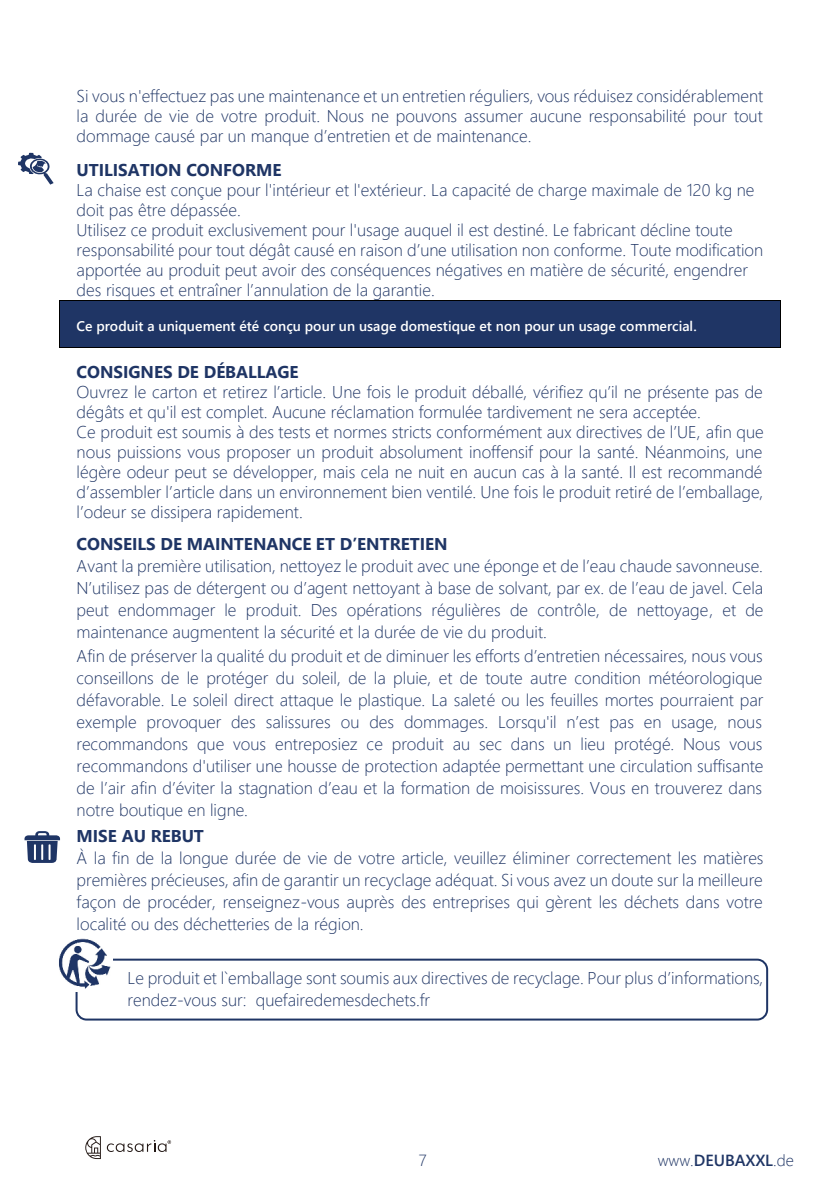
<style>
.page{position:relative;width:840px;height:1191px;background:#fff}
.page>*{position:absolute;margin:0;border:0;box-sizing:border-box;transform-origin:0 0}
.t1{font:300 17px/22px "Segoe UI";color:#1f3565;text-align:justify}
.t2{font:700 17px "Segoe UI";color:#1f3565}
.t3{font:600 16px "Segoe UI";color:#1f3565}
.t4{font:300 16px "Segoe UI";color:#1f3565}
.t5{font:600 14px "Segoe UI";color:#fff}
.s1{font-weight:300}
</style>
<div class="page">
<div style="left:76px;top:958px;width:692px;height:62px;border:2px solid #1f3565;border-radius:10px"></div>
<div style="left:60px;top:301px;width:720px;height:46px;background:#1f3565"></div>
<hr style="left:60px;top:300px;width:720px;height:1px;background:#000">
<hr style="left:60px;top:347px;width:720px;height:1px;background:#000">
<hr style="left:59px;top:301px;width:1px;height:46px;background:#000">
<hr style="left:780px;top:301px;width:1px;height:46px;background:#000">
<svg style="left:24px;top:831px;width:36px;height:32px"></svg>
<svg style="left:18px;top:153px;width:36px;height:32px"></svg>
<img style="left:59px;top:938px;width:53px;height:53px">
<svg style="left:85px;top:1136px;width:16px;height:23px"></svg>
<svg style="left:107px;top:1140px;width:64px;height:12px"></svg>
<p class="t1" style="left:77px;top:84px;width:688px;line-height:20px">Si vous n'effectuez pas une maintenance et un entretien réguliers, vous réduisez considérablement la durée de vie de votre produit. Nous ne pouvons assumer aucune responsabilité pour tout dommage causé par un manque d’entretien et de maintenance.</p>
<p class="t2" style="left:77px;top:154px;width:206px">UTILISATION CONFORME</p>
<p class="t1" style="left:76px;top:178px;width:688px;line-height:20px;text-align:left">La chaise est conçue pour l'intérieur et l'extérieur. La capacité de charge maximale de 120 kg ne doit pas être dépassée.<br>Utilisez ce produit exclusivement pour l'usage auquel il est destiné. Le fabricant décline toute responsabilité pour tout dégât causé en raison d’une utilisation non conforme. Toute modification apportée au produit peut avoir des conséquences négatives en matière de sécurité, engendrer des risques et entraîner l’annulation de la garantie.</p>
<p class="t5" style="left:77px;top:313px;width:621px">Ce produit a uniquement été conçu pour un usage domestique et non pour un usage commercial.</p>
<p class="t2" style="left:77px;top:356px;width:223px">CONSIGNES DE DÉBALLAGE</p>
<p class="t1" style="left:77px;top:381px;width:688px;line-height:20px;text-align:left">Ouvrez le carton et retirez l’article. Une fois le produit déballé, vérifiez qu’il ne présente pas de dégâts et qu'il est complet. Aucune réclamation formulée tardivement ne sera acceptée.<br>Ce produit est soumis à des tests et normes stricts conformément aux directives de l’UE, afin que nous puissions vous proposer un produit absolument inoffensif pour la santé. Néanmoins, une légère odeur peut se développer, mais cela ne nuit en aucun cas à la santé. Il est recommandé d’assembler l’article dans un environnement bien ventilé. Une fois le produit retiré de l’emballage, l’odeur se dissipera rapidement.</p>
<p class="t2" style="left:77px;top:528px;width:372px">CONSEILS DE MAINTENANCE ET D’ENTRETIEN</p>
<p class="t1" style="left:76px;top:553px;width:688px">Avant la première utilisation, nettoyez le produit avec une éponge et de l’eau chaude savonneuse.<br>N’utilisez pas de détergent ou d’agent nettoyant à base de solvant, par ex. de l’eau de javel. Cela peut endommager le produit. Des opérations régulières de contrôle, de nettoyage, et de maintenance augmentent la sécurité et la durée de vie du produit.</p>
<p class="t1" style="left:76px;top:643px;width:688px">Afin de préserver la qualité du produit et de diminuer les efforts d’entretien nécessaires, nous vous conseillons de le protéger du soleil, de la pluie, et de toute autre condition météorologique défavorable. Le soleil direct attaque le plastique. La saleté ou les feuilles mortes pourraient par exemple provoquer des salissures ou des dommages. Lorsqu'il n’est pas en usage, nous recommandons que vous entreposiez ce produit au sec dans un lieu protégé. Nous vous recommandons d'utiliser une housse de protection adaptée permettant une circulation suffisante de l’air afin d’éviter la stagnation d’eau et la formation de moisissures. Vous en trouverez dans notre boutique en ligne.</p>
<p class="t2" style="left:77px;top:820px;width:129px">MISE AU REBUT</p>
<p class="t1" style="left:76px;top:845px;width:688px">À la fin de la longue durée de vie de votre article, veuillez éliminer correctement les matières premières précieuses, afin de garantir un recyclage adéquat. Si vous avez un doute sur la meilleure façon de procéder, renseignez-vous auprès des entreprises qui gèrent les déchets dans votre localité ou des déchetteries de la région.</p>
<p class="t1" style="left:127px;top:965px;width:637px">Le produit et l`emballage sont soumis aux directives de recyclage. Pour plus d’informations, rendez-vous sur: quefairedemesdechets.fr</p>
<p class="t4" style="left:418px;top:1145px;width:10px">7</p>
<p class="t3" style="left:657px;top:1145px;width:137px"><span class="s1">www.</span>DEUBAXXL<span class="s1">.de</span></p>
</div>
